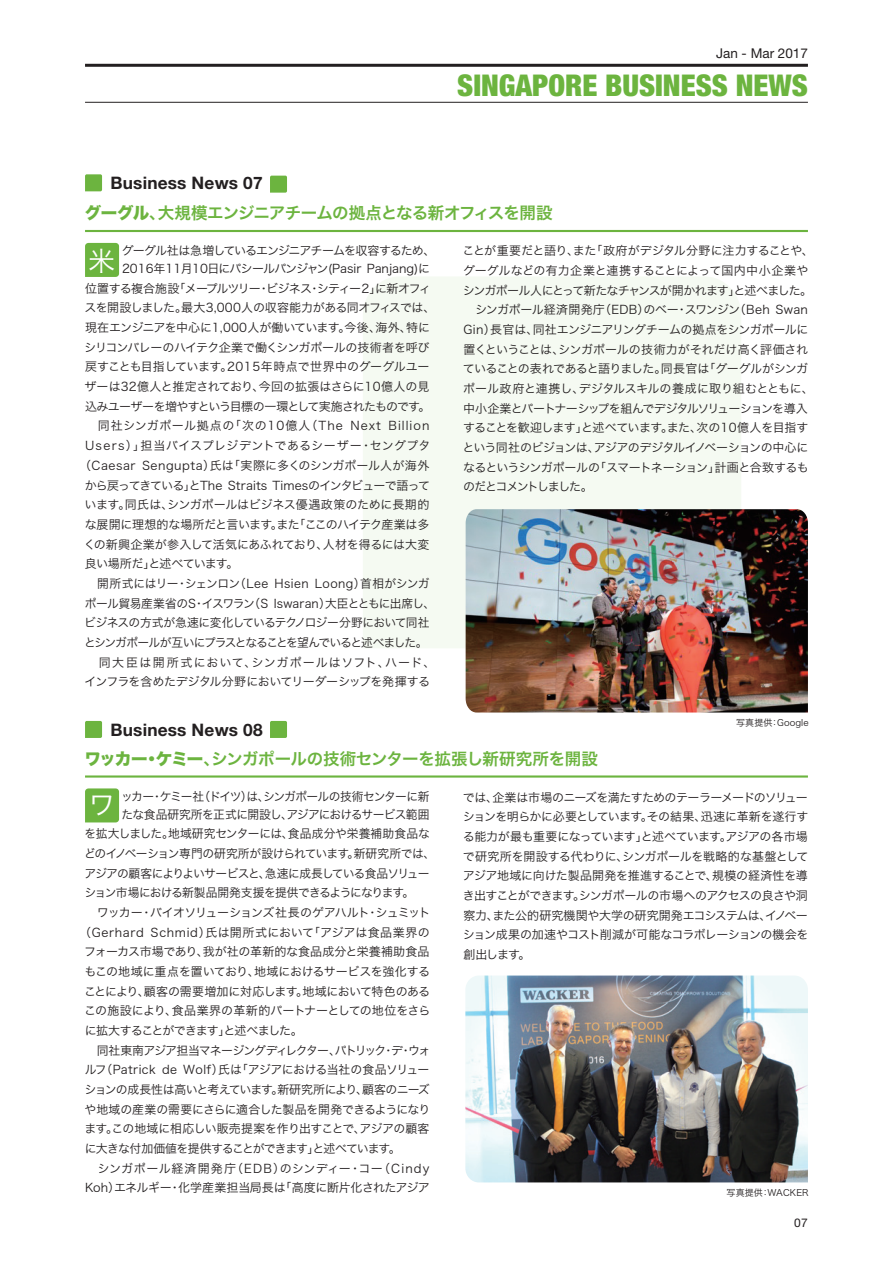
<style>
.page{position:relative;width:893px;height:1263px;background:#fff}
.page>*{position:absolute;margin:0;border:0;box-sizing:border-box;transform-origin:0 0}
.t1{font:900 condensed 30px "Helvetica Neue";color:#6cb43f}
.t2{font:27px "Hira Kaku Pro W3";color:#fff}
.t3{font:700 17.25px "Helvetica Neue";letter-spacing:.01em;color:#231f20}
.title-m{font:16.5px "Hira Kaku Pro W6";letter-spacing:-.025em;color:#6cb43f}
.title-m-2{font:16.5px "Hira Kaku Pro W6";letter-spacing:-.045em;color:#6cb43f}
.Nibs_Bodytext_No_Ind{font:13.5px "Helvetica Neue";color:#231f20}
.body{font:12px/19.6px "Hira Kaku Pro W3";letter-spacing:-.035em;color:#231f20}
.body-2{font:12px/19.6px "Hira Kaku Pro W3";letter-spacing:-.055em;color:#231f20}
.body-3{font:12px/19.6px "Hira Kaku Pro W3";color:#231f20}
.body-4{font:12px "Hira Kaku Pro W3";letter-spacing:-.015em;color:#231f20}
.body-5{font:12px "Hira Kaku Pro W3";letter-spacing:.04em;color:#231f20}
.body-6{font:12px "Hira Kaku Pro W3";letter-spacing:.085em;color:#231f20}
.body-7{font:12px "Hira Kaku Pro W3";letter-spacing:.055em;color:#231f20}
.body-8{font:12px "Hira Kaku Pro W3";letter-spacing:.035em;color:#231f20}
.body-9{font:12px "Hira Kaku Pro W3";letter-spacing:-.06em;color:#231f20}
.body-10{font:12px "Hira Kaku Pro W3";letter-spacing:-.01em;color:#231f20}
.body-11{font:12px "Hira Kaku Pro W3";letter-spacing:-.075em;color:#231f20}
.t4{font:12px "Helvetica Neue";color:#231f20}
.t5{font:9px "Hira Kaku Pro W3";letter-spacing:.01em;color:#231f20}
.s1{font-family:"Hira Kaku Std W8"}
</style>
<div class="page">
<div style="left:363px;top:277px;width:378px;height:371px;background:#f5faf2"></div>
<hr style="left:85px;top:64px;width:723px;height:3px;background:#231f20">
<hr style="left:85px;top:102px;width:723px;height:1px;background:#231f20">
<svg style="left:85px;top:721px;width:17px;height:17px"></svg>
<svg style="left:270px;top:721px;width:17px;height:17px"></svg>
<hr style="left:85px;top:230px;width:723px;height:2px;background:#6cb43f">
<svg style="left:85px;top:243px;width:34px;height:34px"></svg>
<hr style="left:85px;top:775px;width:723px;height:2px;background:#6cb43f">
<svg style="left:85px;top:788px;width:34px;height:34px"></svg>
<svg style="left:85px;top:174px;width:17px;height:17px"></svg>
<svg style="left:270px;top:176px;width:17px;height:17px"></svg>
<img style="left:466px;top:509px;width:342px;height:203px">
<img style="left:465px;top:975px;width:343px;height:207px">
<p class="Nibs_Bodytext_No_Ind" style="left:716px;top:45px;width:93px">Jan - Mar 2017</p>
<p class="t3" style="left:111px;top:172px;width:154px">Business News 07</p>
<p class="t1" style="left:457px;top:67px;width:352px">SINGAPORE BUSINESS NEWS</p>
<p class="title-m-2" style="left:85px;top:197px;width:469px"><span class="s1">グーグル</span>、大規模エンジニアチームの拠点となる新オフィスを開設</p>
<p class="t2" style="left:88px;top:237px;width:28px">米</p>
<p class="body" style="left:122px;top:241px;width:315px;line-height:18px">グーグル社は急増しているエンジニアチームを収容するため、<br>2016年11月10日にパシールパンジャン(Pasir Panjang)に</p>
<p class="body" style="left:84px;top:278px;width:353px">位置する複合施設「メープルツリー・ビジネス・シティー2」に新オフィスを開設しました。最大3,000人の収容能力がある同オフィスでは、現在エンジニアを中心に1,000人が働いています。今後、海外、特にシリコンバレーのハイテク企業で働くシンガポールの技術者を呼び戻すことも目指しています。2015年時点で世界中のグーグルユーザーは32億人と推定されており、今回の拡張はさらに10億人の見込みユーザーを増やすという目標の一環として実施されたものです。</p>
<p class="body-6" style="left:85px;top:415px;width:346px">　同社シンガポール拠点の「次の10億人（The Next Billion</p>
<p class="body-8" style="left:85px;top:435px;width:347px">Users）」担当バイスプレジデントであるシーザー・セングプタ</p>
<p class="body-5" style="left:79px;top:455px;width:352px">（Caesar Sengupta）氏は「実際に多くのシンガポール人が海外</p>
<p class="body-2" style="left:85px;top:474px;width:347px">から戻ってきている」とThe Straits Timesのインタビューで語って</p>
<p class="body-10" style="left:85px;top:494px;width:346px">います。同氏は、シンガポールはビジネス優遇政策のために長期的</p>
<p class="body" style="left:85px;top:514px;width:346px">な展開に理想的な場所だと言います。また「ここのハイテク産業は多</p>
<p class="body-4" style="left:84px;top:533px;width:347px">くの新興企業が参入して活気にあふれており、人材を得るには大変</p>
<p class="body-2" style="left:85px;top:553px;width:155px">良い場所だ」と述べています。</p>
<p class="body-2" style="left:84px;top:573px;width:353px">　開所式にはリー・シェンロン（Lee Hsien Loong）首相がシンガポール貿易産業省のS・イスワラン（S Iswaran）大臣とともに出席し、ビジネスの方式が急速に変化しているテクノロジー分野において同社とシンガポールが互いにプラスとなることを望んでいると述べました。</p>
<p class="body-3" style="left:85px;top:651px;width:352px">　同大臣は開所式において、シンガポールはソフト、ハード、インフラを含めたデジタル分野においてリーダーシップを発揮する</p>
<p class="t3" style="left:111px;top:719px;width:154px">Business News 08</p>
<p class="body" style="left:463px;top:240px;width:353px">ことが重要だと語り、また「政府がデジタル分野に注力することや、グーグルなどの有力企業と連携することによって国内中小企業やシンガポール人にとって新たなチャンスが開かれます」と述べました。</p>
<p class="body" style="left:462px;top:299px;width:353px">　シンガポール経済開発庁（EDB）のベー・スワンジン（Beh Swan Gin）長官は、同社エンジニアリングチームの拠点をシンガポールに置くということは、シンガポールの技術力がそれだけ高く評価されていることの表れであると語りました。同長官は「グーグルがシンガポール政府と連携し、デジタルスキルの養成に取り組むとともに、中小企業とパートナーシップを組んでデジタルソリューションを導入することを歓迎します」と述べています。また、次の10億人を目指すという同社のビジョンは、アジアのデジタルイノベーションの中心になるというシンガポールの「スマートネーション」計画と合致するものだとコメントしました。</p>
<p class="t5" style="left:736px;top:714px;width:74px">写真提供：Google</p>
<p class="title-m" style="left:84px;top:744px;width:515px"><span class="s1">ワッカー・ケミー</span>、シンガポールの技術センターを拡張し新研究所を開設</p>
<p class="t2" style="left:88px;top:781px;width:28px">ワ</p>
<p class="body-2" style="left:121px;top:786px;width:310px;line-height:18px">ッカー・ケミー社（ドイツ）は、シンガポールの技術センターに新たな食品研究所を正式に開設し、アジアにおけるサービス範囲</p>
<p class="body" style="left:84px;top:823px;width:353px">を拡大しました。地域研究センターには、食品成分や栄養補助食品などのイノベーション専門の研究所が設けられています。新研究所では、アジアの顧客によりよいサービスと、急速に成長している食品ソリューション市場における新製品開発支援を提供できるようになります。</p>
<p class="body-9" style="left:85px;top:902px;width:347px">　ワッカー・バイオソリューションズ社長のゲアハルト・シュミット</p>
<p class="body-7" style="left:79px;top:921px;width:352px">（Gerhard Schmid）氏は開所式において「アジアは食品業界の</p>
<p class="body-4" style="left:84px;top:941px;width:347px">フォーカス市場であり、我が社の革新的な食品成分と栄養補助食品</p>
<p class="body" style="left:84px;top:961px;width:347px">もこの地域に重点を置いており、地域におけるサービスを強化する</p>
<p class="body" style="left:84px;top:980px;width:348px">ことにより、顧客の需要増加に対応します。地域において特色のある</p>
<p class="body-3" style="left:84px;top:1000px;width:348px">この施設により、食品業界の革新的パートナーとしての地位をさら</p>
<p class="body-11" style="left:85px;top:1020px;width:220px">に拡大することができます」と述べました。</p>
<p class="body" style="left:84px;top:1039px;width:348px;text-align:justify">　同社東南アジア担当マネージングディレクター、パトリック・デ・ウォルフ（Patrick de Wolf）氏は「アジアにおける当社の食品ソリューションの成長性は高いと考えています。新研究所により、顧客のニーズや地域の産業の需要にさらに適合した製品を開発できるようになります。この地域に相応しい販売提案を作り出すことで、アジアの顧客に大きな付加価値を提供することができます」と述べています。</p>
<p class="body-3" style="left:85px;top:1157px;width:346px">　シンガポール経済開発庁（EDB）のシンディー・コー（Cindy<br>Koh）エネルギー・化学産業担当局長は「高度に断片化されたアジア</p>
<p class="body" style="left:463px;top:786px;width:347px;text-align:justify">では、企業は市場のニーズを満たすためのテーラーメードのソリューションを明らかに必要としています。その結果、迅速に革新を遂行する能力が最も重要になっています」と述べています。アジアの各市場で研究所を開設する代わりに、シンガポールを戦略的な基盤としてアジア地域に向けた製品開発を推進することで、規模の経済性を導き出すことができます。シンガポールの市場へのアクセスの良さや洞察力、また公的研究機関や大学の研究開発エコシステムは、イノベーション成果の加速やコスト削減が可能なコラボレーションの機会を創出します。</p>
<p class="t5" style="left:727px;top:1184px;width:84px">写真提供：WACKER</p>
<p class="t4" style="left:794px;top:1215px;width:15px">07</p>
</div>
